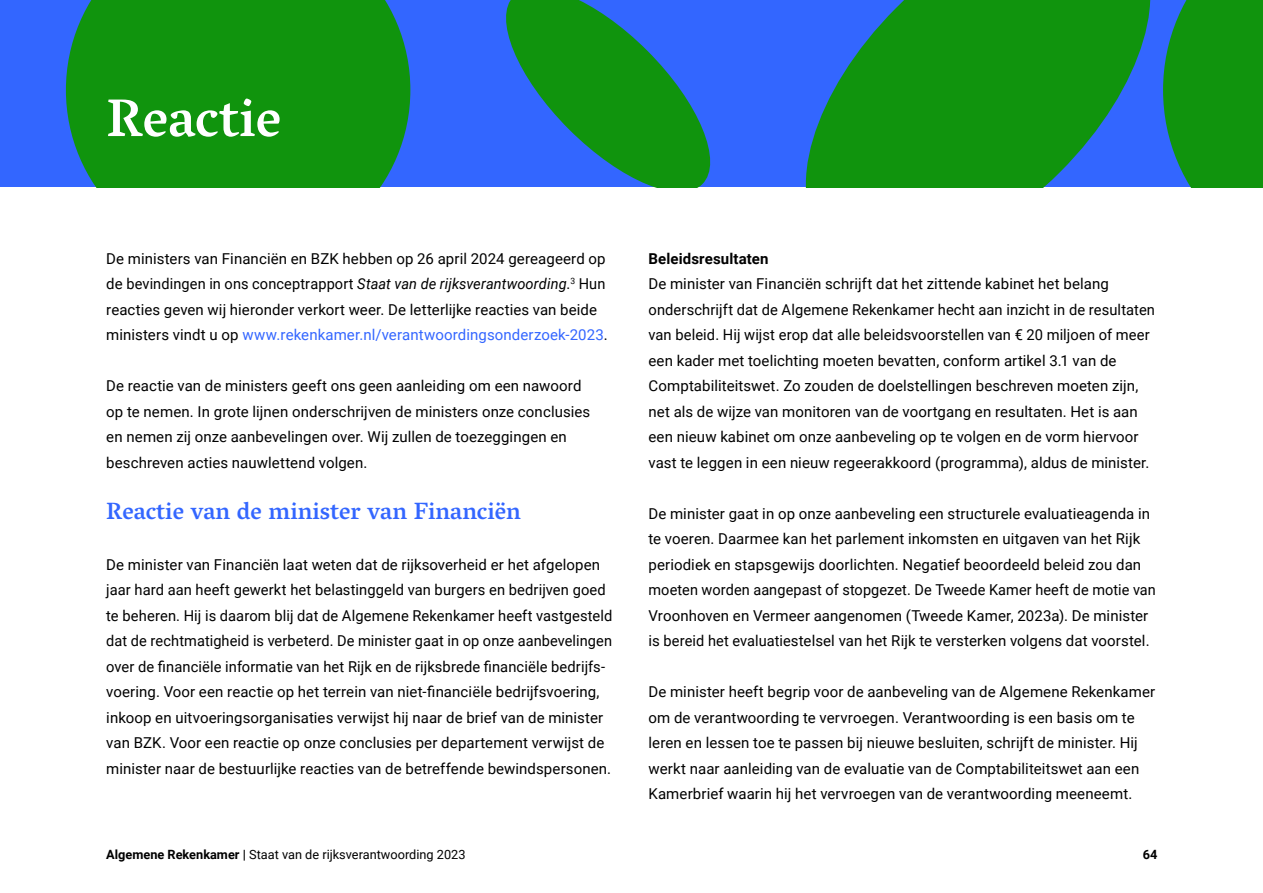
<style>
.page{position:relative;width:1263px;height:893px;background:#fff}
.page>*{position:absolute;margin:0;border:0;box-sizing:border-box;transform-origin:0 0}
._02_Hoofdstuk_kop__h2{font:500 54px "Vesper Libre";color:#fff}
._02_Paragraaf__h3{font:500 24px "Vesper Libre";color:#36f}
._02_Broodtekst{font:15px/25.5px "Roboto";letter-spacing:.005em;color:#000}
._02_Bold__h4{font:700 15px "Roboto";letter-spacing:.01em;color:#000}
.t1{font:12.75px "Roboto";color:#000}
.t2{font:700 12.75px "Roboto";color:#000}
.s1{font-style:italic}
.s2{color:#36f}
.s3{font-weight:700}
</style>
<div class="page">
<div style="left:0;top:0;width:1263px;height:187px;background:#36f"></div>
<svg style="left:805px;top:0;width:346px;height:187px;fill:#10940d"></svg>
<svg style="left:506px;top:0;width:205px;height:187px"></svg>
<div style="left:66px;top:0;width:344px;height:187px;background:#10940d"></div>
<svg style="left:1163px;top:0;width:100px;height:187px"></svg>
<h2 class="_02_Hoofdstuk_kop__h2" style="left:106px;top:86px;width:176px">Reactie</h2>
<p class="_02_Broodtekst" style="left:106px;top:245px;width:503px">De ministers van Financiën en BZK hebben op 26 april 2024 gereageerd op de bevindingen in ons conceptrapport <span class="s1">Staat van de rijksverantwoording</span>.<sup>3</sup> Hun reacties geven wij hieronder verkort weer. De letterlijke reacties van beide ministers vindt u op <span class="s2">www.rekenkamer.nl/verantwoordingsonderzoek-2023</span>.</p>
<p class="_02_Broodtekst" style="left:106px;top:372px;width:485px">De reactie van de ministers geeft ons geen aanleiding om een nawoord op te nemen. In grote lijnen onderschrijven de ministers onze conclusies en nemen zij onze aanbevelingen over. Wij zullen de toezeggingen en beschreven acties nauwlettend volgen.</p>
<h3 class="_02_Paragraaf__h3" style="left:106px;top:496px;width:416px">Reactie van de minister van Financiën</h3>
<p class="_02_Broodtekst" style="left:106px;top:551px;width:508px">De minister van Financiën laat weten dat de rijksoverheid er het afgelopen jaar hard aan heeft gewerkt het belastinggeld van burgers en bedrijven goed te beheren. Hij is daarom blij dat de Algemene Rekenkamer heeft vastgesteld dat de rechtmatigheid is verbeterd. De minister gaat in op onze aanbevelingen over de financiële informatie van het Rijk en de rijksbrede financiële bedrijfs&shy;voering. Voor een reactie op het terrein van niet-financiële bedrijfsvoering, inkoop en uitvoeringsorganisaties verwijst hij naar de brief van de minister van BZK. Voor een reactie op onze conclusies per departement verwijst de minister naar de bestuurlijke reacties van de betreffende bewindspersonen.</p>
<h4 class="_02_Bold__h4" style="left:648px;top:248px;width:122px">Beleidsresultaten</h4>
<p class="_02_Broodtekst" style="left:648px;top:270px;width:508px">De minister van Financiën schrijft dat het zittende kabinet het belang onderschrijft dat de Algemene Rekenkamer hecht aan inzicht in de resultaten van beleid. Hij wijst erop dat alle beleidsvoorstellen van € 20 miljoen of meer een kader met toelichting moeten bevatten, conform artikel 3.1 van de Comptabiliteitswet. Zo zouden de doelstellingen beschreven moeten zijn, net als de wijze van monitoren van de voortgang en resultaten. Het is aan een nieuw kabinet om onze aanbeveling op te volgen en de vorm hiervoor vast te leggen in een nieuw regeerakkoord (programma), aldus de minister.</p>
<p class="_02_Broodtekst" style="left:648px;top:500px;width:509px">De minister gaat in op onze aanbeveling een structurele evaluatieagenda in te voeren. Daarmee kan het parlement inkomsten en uitgaven van het Rijk periodiek en stapsgewijs doorlichten. Negatief beoordeeld beleid zou dan moeten worden aangepast of stopgezet. De Tweede Kamer heeft de motie van Vroonhoven en Vermeer aangenomen (Tweede Kamer, 2023a). De minister is bereid het evaluatiestelsel van het Rijk te versterken volgens dat voorstel.</p>
<p class="_02_Broodtekst" style="left:648px;top:678px;width:508px">De minister heeft begrip voor de aanbeveling van de Algemene Rekenkamer om de verantwoording te vervroegen. Verantwoording is een basis om te leren en lessen toe te passen bij nieuwe besluiten, schrijft de minister. Hij werkt naar aanleiding van de evaluatie van de Comptabiliteitswet aan een Kamerbrief waarin hij het vervroegen van de verantwoording meeneemt.</p>
<p class="t1" style="left:106px;top:845px;width:361px"><span class="s3">Algemene Rekenkamer |</span> Staat van de rijksverantwoording 2023</p>
<p class="t2" style="left:1143px;top:845px;width:16px">64</p>
</div>
